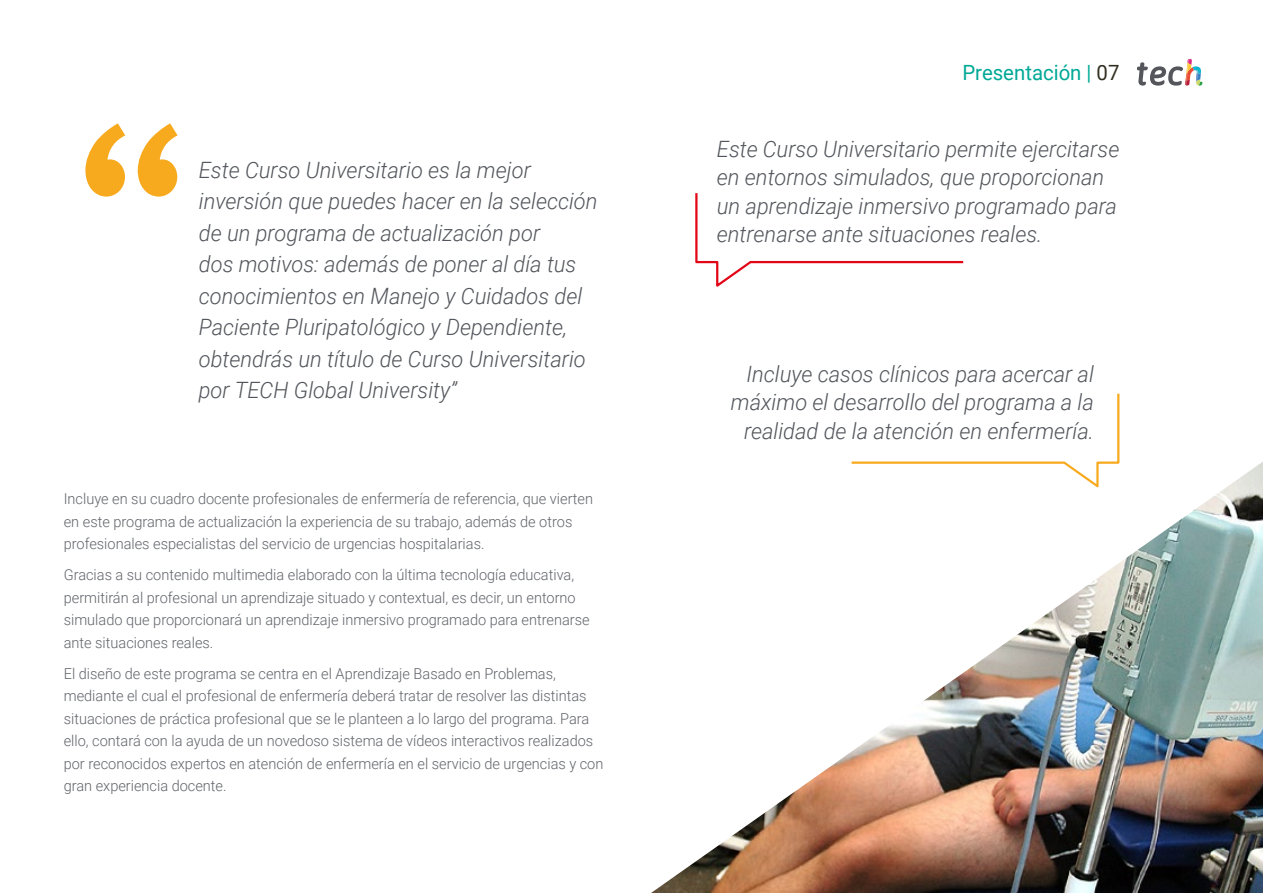
<style>
.page{position:relative;width:1263px;height:893px;background:#fff}
.page>*{position:absolute;margin:0;border:0;box-sizing:border-box;transform-origin:0 0}
.t1{font:italic 300 22.5px/31.5px "Roboto";color:#52555b}
.t2{font:21px "Roboto";color:#00a996}
.t3{font:300 15px/22.5px "Roboto";color:#61646a}
.s1{color:#312e20}
</style>
<div class="page">
<svg style="left:85px;top:123px;width:93px;height:74px"></svg>
<img style="left:651px;top:462px;width:612px;height:431px">
<svg style="left:849px;top:393px;width:271px;height:98px"></svg>
<svg style="left:695px;top:193px;width:269px;height:94px"></svg>
<svg style="left:1137px;top:59px;width:65px;height:27px"></svg>
<p class="t1" style="left:199px;top:153px;width:400px">Este Curso Universitario es la mejor inversión que puedes hacer en la selección de un programa de actualización por<br>dos motivos: además de poner al día tus conocimientos en Manejo y Cuidados del Paciente Pluripatológico y Dependiente, obtendrás un título de Curso Universitario por TECH Global University”</p>
<p class="t3" style="left:64px;top:487px;width:531px">Incluye en su cuadro docente profesionales de enfermería de referencia, que vierten en este programa de actualización la experiencia de su trabajo, además de otros profesionales especialistas del servicio de urgencias hospitalarias.</p>
<p class="t3" style="left:64px;top:563px;width:527px">Gracias a su contenido multimedia elaborado con la última tecnología educativa, permitirán al profesional un aprendizaje situado y contextual, es decir, un entorno simulado que proporcionará un aprendizaje inmersivo programado para entrenarse ante situaciones reales.</p>
<p class="t3" style="left:64px;top:662px;width:541px">El diseño de este programa se centra en el Aprendizaje Basado en Problemas, mediante el cual el profesional de enfermería deberá tratar de resolver las distintas situaciones de práctica profesional que se le planteen a lo largo del programa. Para ello, contará con la ayuda de un novedoso sistema de vídeos interactivos realizados por reconocidos expertos en atención de enfermería en el servicio de urgencias y con gran experiencia docente.</p>
<h2 class="t2" style="left:962px;top:57px;width:159px">Presentación | <span class="s1">07</span></h2>
<h1 class="t1" style="left:717px;top:133px;width:404px;line-height:28.5px">Este Curso Universitario permite ejercitarse en entornos simulados, que proporcionan un aprendizaje inmersivo programado para entrenarse ante situaciones reales.</h1>
<h1 class="t1" style="left:731px;top:358px;width:365px;line-height:28.5px;text-align:right">Incluye casos clínicos para acercar al máximo el desarrollo del programa a la realidad de la atención en enfermería.</h1>
</div>
